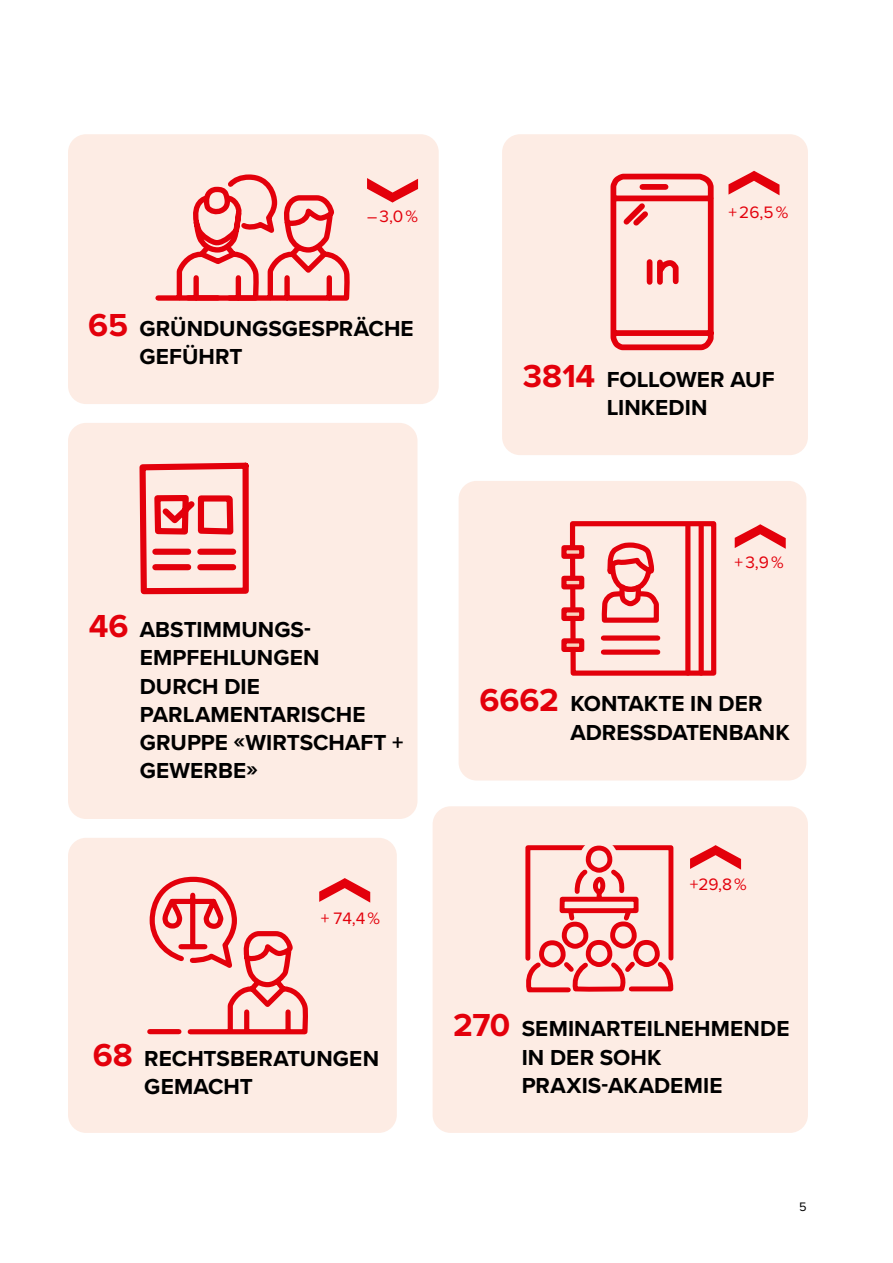
<style>
.page{position:relative;width:893px;height:1263px;background:#fff}
.page>*{position:absolute;margin:0;border:0;box-sizing:border-box;transform-origin:0 0}
.GT{font:700 22.5px/28.2px "Proxima Nova";color:#000}
.GT-2{font:17.25px "Proxima Nova";color:#e3000b}
.t1{font:12.75px "Proxima Nova";color:#000}
.s1{font-size:33px;color:#e3000b}
</style>
<div class="page">
<div style="left:68px;top:423px;width:349px;height:396px;background:#fdece4;border-radius:18px"></div>
<svg style="left:139px;top:462px;width:110px;height:133px"></svg>
<div style="left:68px;top:134px;width:371px;height:270px;background:#fdece4;border-radius:18px"></div>
<svg style="left:155px;top:174px;width:195px;height:127px"></svg>
<svg style="left:367px;top:178px;width:51px;height:25px"></svg>
<div style="left:459px;top:481px;width:347px;height:299px;background:#fdece4;border-radius:18px"></div>
<svg style="left:561px;top:521px;width:156px;height:155px"></svg>
<svg style="left:735px;top:524px;width:51px;height:25px"></svg>
<div style="left:433px;top:806px;width:375px;height:327px;background:#fdece4;border-radius:18px"></div>
<svg style="left:525px;top:845px;width:149px;height:148px"></svg>
<svg style="left:690px;top:845px;width:51px;height:25px"></svg>
<div style="left:68px;top:838px;width:329px;height:295px;background:#fdece4;border-radius:18px"></div>
<svg style="left:147px;top:876px;width:161px;height:159px"></svg>
<svg style="left:319px;top:878px;width:51px;height:25px"></svg>
<div style="left:502px;top:134px;width:306px;height:321px;background:#fdece4;border-radius:18px"></div>
<svg style="left:610px;top:173px;width:104px;height:178px"></svg>
<svg style="left:728px;top:171px;width:51px;height:24px"></svg>
<p class="GT-2" style="left:367px;top:204px;width:53px">– 3,0 %</p>
<p class="GT" style="left:139px;top:314px;width:276px;text-indent:-51px"><span class="s1">65</span> GRÜNDUNGSGESPRÄCHE<br>GEFÜHRT</p>
<p class="GT-2" style="left:728px;top:199px;width:61px">+ 26,5 %</p>
<p class="GT" style="left:607px;top:365px;width:169px;text-indent:-84px"><span class="s1">3814</span> FOLLOWER AUF<br>LINKEDIN</p>
<p class="GT" style="left:140px;top:615px;width:265px;text-indent:-51px"><span class="s1">46</span> ABSTIMMUNGS-<br>EMPFEHLUNGEN<br>DURCH DIE<br>PARLAMENTARISCHE<br>GRUPPE «WIRTSCHAFT +<br>GEWERBE»</p>
<p class="GT-2" style="left:321px;top:905px;width:61px">+ 74,4 %</p>
<p class="GT" style="left:144px;top:1044px;width:236px;text-indent:-51px"><span class="s1">68</span> RECHTSBERATUNGEN<br>GEMACHT</p>
<p class="GT-2" style="left:735px;top:550px;width:51px">+ 3,9 %</p>
<p class="GT" style="left:570px;top:689px;width:221px;text-indent:-91px"><span class="s1">6662</span> KONTAKTE IN DER<br>ADRESSDATENBANK</p>
<p class="GT-2" style="left:690px;top:871px;width:58px">+29,8 %</p>
<p class="GT" style="left:522px;top:1014px;width:269px;text-indent:-68px"><span class="s1">270</span> SEMINARTEILNEHMENDE<br>IN DER SOHK<br>PRAXIS-AKADEMIE</p>
<p class="t1" style="left:799px;top:1197px;width:9px">5</p>
</div>
